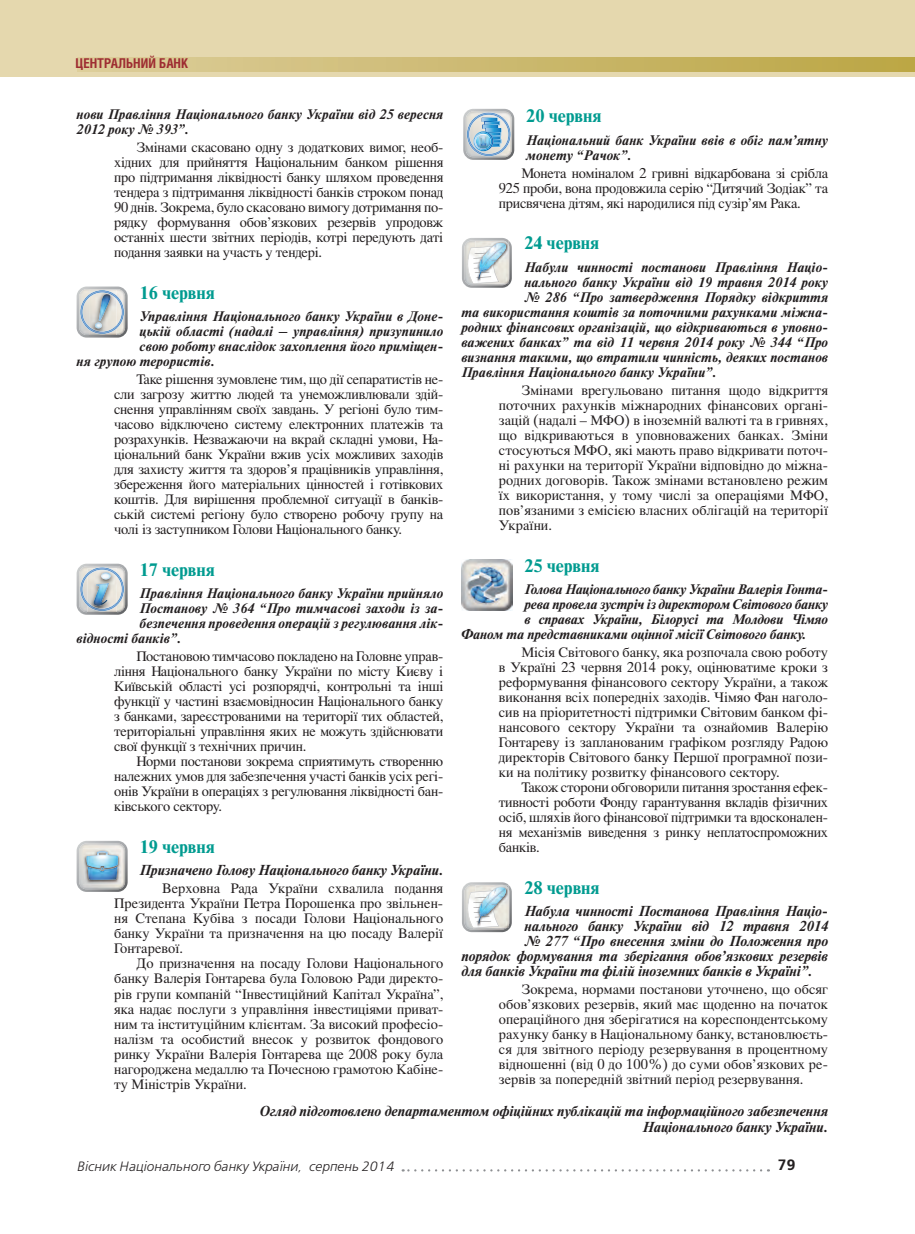
<style>
.page{position:relative;width:915px;height:1234px;background:#fff}
.page>*{position:absolute;margin:0;border:0;box-sizing:border-box;transform-origin:0 0}
.t1{font:700 18px "Newton C";color:#009b90}
.t2{font:15px "Free Set Demi Bold C";color:#231f20}
.t3{font:14.4px/15px "Latinskij";letter-spacing:-.015em;color:#231f20;text-align:justify}
.t4{font:italic 700 14.4px/15.9px "Newton C";color:#231f20;text-align:right}
.t5{font:italic 700 13.8px/15px "Newton C";letter-spacing:.01em;color:#231f20}
.t6{font:italic 13.5px "Free Set Light C";color:#231f20}
.t7{font:700 13.5px "Helios Cond";color:#9e2d32}
.s1{font-size:10.5px}
</style>
<div class="page">
<div style="left:0;top:0;width:914px;height:77px;background:#e5d8ae"></div>
<svg style="left:78px;top:57px;width:836px;height:14px;background:#cbb96f"></svg>
<svg style="left:402px;top:1169px;width:359px;height:2px"></svg>
<svg style="left:77px;top:286px;width:51px;height:51px;background:#c4c9cc"></svg>
<img style="left:99px;top:294px;width:11px;height:27px">
<svg style="left:77px;top:563px;width:51px;height:51px;background:#bbc5cb"></svg>
<svg style="left:77px;top:840px;width:51px;height:51px;background:#b5c0c7"></svg>
<img style="left:86px;top:850px;width:32px;height:18px">
<svg style="left:461px;top:237px;width:51px;height:51px"></svg>
<svg style="left:462px;top:238px;width:49px;height:50px"></svg>
<img style="left:478px;top:243px;width:28px;height:37px">
<img style="left:461px;top:559px;width:51px;height:51px">
<svg style="left:461px;top:881px;width:51px;height:51px"></svg>
<svg style="left:462px;top:882px;width:49px;height:49px"></svg>
<img style="left:478px;top:887px;width:28px;height:37px">
<svg style="left:463px;top:109px;width:51px;height:51px;background:#a7c0d0"></svg>
<p class="t7" style="left:75px;top:58px;width:114px">ЦЕНТРАЛЬНИЙ БАНК</p>
<p class="t5" style="left:77px;top:108px;width:368px">нови Правління Національного банку України від 25 вересня<br>2012 року № 393”.</p>
<p class="t3" style="left:114px;top:141px;width:330px;text-indent:22px">Змінами скасовано одну з додаткових вимог, необ&shy;хідних для прийняття Національним банком рішення про підтримання ліквідності банку шляхом проведення тендера з підтримання ліквідності банків строком понад 90 днів. Зокрема, було скасовано вимогу дотримання по&shy;рядку формування обов’язкових резервів упродовж останніх шести звітних періодів, котрі передують даті подання заявки на участь у тендері.</p>
<p class="t1" style="left:140px;top:285px;width:76px">16 червня</p>
<p class="t5" style="left:140px;top:310px;width:305px">Управління Національного банку України в Доне-</p>
<p class="t5" style="left:140px;top:325px;width:305px">цькій області (надалі – управління) призупинило</p>
<p class="t5" style="left:140px;top:340px;width:305px">свою роботу внаслідок захоплення його приміщен-</p>
<p class="t5" style="left:77px;top:355px;width:140px">ня групою терористів.</p>
<p class="t3" style="left:114px;top:373px;width:330px;text-indent:22px">Таке рішення зумовлене тим, що дії сепаратистів не&shy;сли загрозу життю людей та унеможливлювали здій&shy;снення управлінням своїх завдань. У регіоні було тим&shy;часово відключено систему електронних платежів та розрахунків. Незважаючи на вкрай складні умови, На&shy;ціональний банк України вжив усіх можливих заходів для захисту життя та здоров’я працівників управління, збереження його матеріальних цінностей і готівкових коштів. Для вирішення проблемної ситуації в банків&shy;ській системі регіону було створено робочу групу на чолі із заступником Голови Національного банку.</p>
<p class="t1" style="left:140px;top:562px;width:76px">17 червня</p>
<p class="t5" style="left:140px;top:587px;width:305px">Правління Національного банку України прийняло</p>
<p class="t5" style="left:140px;top:602px;width:305px">Постанову № 364 “Про тимчасові заходи із за-</p>
<p class="t5" style="left:140px;top:617px;width:305px">безпечення проведення операцій з регулювання лік-</p>
<p class="t5" style="left:77px;top:632px;width:106px">відності банків”.</p>
<p class="t3" style="left:114px;top:650px;width:330px;text-indent:22px">Постановою тимчасово покладено на Головне управ&shy;ління Національного банку України по місту Києву і Київській області усі розпорядчі, контрольні та інші функції у частині взаємовідносин Національного банку з банками, зареєстрованими на території тих областей, територіальні управління яких не можуть здійснювати свої функції з технічних причин.</p>
<p class="t3" style="left:114px;top:755px;width:330px;text-indent:22px">Норми постанови зокрема сприятимуть створенню належних умов для забезпечення участі банків усіх регі&shy;онів України в операціях з регулювання ліквідності бан&shy;ківського сектору.</p>
<p class="t1" style="left:140px;top:839px;width:76px">19 червня</p>
<p class="t4" style="left:140px;top:863px;width:305px">Призначено Голову Національного банку України.</p>
<p class="t3" style="left:114px;top:882px;width:330px;text-indent:48px">Верховна Рада України схвалила подання Президента України Петра Порошенка про звільнен&shy;ня Степана Кубіва з посади Голови Національного банку України та призначення на цю посаду Валерії Гонтаревої.</p>
<p class="t3" style="left:114px;top:957px;width:330px;text-indent:22px">До призначення на посаду Голови Національного банку Валерія Гонтарева була Головою Ради директо&shy;рів групи компаній “Інвестиційний Капітал Україна”, яка надає послуги з управління інвестиціями приват&shy;ним та інституційним клієнтам. За високий професіо&shy;налізм та особистий внесок у розвиток фондового ринку України Валерія Гонтарева ще 2008 року була нагороджена медаллю та Почесною грамотою Кабіне&shy;ту Міністрів України.</p>
<p class="t1" style="left:526px;top:109px;width:76px">20 червня</p>
<p class="t5" style="left:526px;top:134px;width:303px">Національний банк України ввів в обіг пам’ятну монету “Рачок”.</p>
<p class="t3" style="left:498px;top:167px;width:330px;text-indent:22px">Монета номіналом 2 гривні відкарбована зі срібла 925 проби, вона продовжила серію “Дитячий Зодіак” та присвячена дітям, які народилися під сузір’ям Рака.</p>
<p class="t1" style="left:524px;top:236px;width:76px">24 червня</p>
<p class="t5" style="left:524px;top:261px;width:305px">Набули чинності постанови Правління Націо-</p>
<p class="t5" style="left:524px;top:276px;width:305px">нального банку України від 19 травня 2014 року</p>
<p class="t5" style="left:524px;top:291px;width:305px">№ 286 “Про затвердження Порядку відкриття</p>
<p class="t5" style="left:461px;top:306px;width:368px">та використання коштів за поточними рахунками міжна-</p>
<p class="t5" style="left:461px;top:321px;width:368px">родних фінансових організацій, що відкриваються в уповно-</p>
<p class="t5" style="left:461px;top:336px;width:368px">важених банках” та від 11 червня 2014 року № 344 “Про</p>
<p class="t5" style="left:461px;top:351px;width:368px">визнання такими, що втратили чинність, деяких постанов</p>
<p class="t5" style="left:461px;top:366px;width:256px">Правління Національного банку України”.</p>
<p class="t3" style="left:498px;top:384px;width:330px;text-indent:22px">Змінами врегульовано питання щодо відкриття поточних рахунків міжнародних фінансових органі&shy;зацій (надалі – МФО) в іноземній валюті та в гривнях, що відкриваються в уповноважених банках. Зміни стосуються МФО, які мають право відкривати поточ&shy;ні рахунки на території України відповідно до міжна&shy;родних договорів. Також змінами встановлено режим їх використання, у тому числі за операціями МФО, пов’язаними з емісією власних облігацій на території України.</p>
<p class="t1" style="left:524px;top:558px;width:76px">25 червня</p>
<p class="t5" style="left:524px;top:583px;width:305px">Голова Національного банку України Валерія Гонта-</p>
<p class="t5" style="left:524px;top:598px;width:305px">рева провела зустріч із директором Світового банку</p>
<p class="t5" style="left:524px;top:613px;width:305px">в справах України, Білорусі та Молдови Чімяо</p>
<p class="t5" style="left:461px;top:628px;width:346px">Фаном та представниками оцінної місії Світового банку.</p>
<p class="t3" style="left:498px;top:646px;width:330px;text-indent:22px">Місія Світового банку, яка розпочала свою роботу в Україні 23 червня 2014 року, оцінюватиме кроки з реформування фінансового сектору України, а також виконання всіх попередніх заходів. Чімяо Фан наголо&shy;сив на пріоритетності підтримки Світовим банком фі&shy;нансового сектору України та ознайомив Валерію Гонтареву із запланованим графіком розгляду Радою директорів Світового банку Першої програмної пози&shy;ки на політику розвитку фінансового сектору.</p>
<p class="t3" style="left:498px;top:781px;width:330px;text-indent:22px">Також сторони обговорили питання зростання ефек&shy;тивності роботи Фонду гарантування вкладів фізичних осіб, шляхів його фінансової підтримки та вдосконален&shy;ня механізмів виведення з ринку неплатоспроможних банків.</p>
<p class="t1" style="left:524px;top:880px;width:76px">28 червня</p>
<p class="t4" style="left:524px;top:904px;width:305px">Набула чинності Постанова Правління Націо-</p>
<p class="t4" style="left:524px;top:919px;width:305px">нального банку України від 12 травня 2014</p>
<p class="t4" style="left:524px;top:934px;width:305px">№ 277 “Про внесення зміни до Положення про</p>
<p class="t4" style="left:461px;top:949px;width:368px">порядок формування та зберігання обов’язкових резервів</p>
<p class="t4" style="left:461px;top:964px;width:352px">для банків України та філій іноземних банків в Україні”.</p>
<p class="t3" style="left:498px;top:983px;width:330px;text-indent:22px">Зокрема, нормами постанови уточнено, що обсяг обов’язкових резервів, який має щоденно на початок операційного дня зберігатися на кореспондентському рахунку банку в Національному банку, встановлюєть&shy;ся для звітного періоду резервування в процентному відношенні (від 0 до 100%) до суми обов’язкових ре&shy;зервів за попередній звітний період резервування.</p>
<p class="t4" style="left:260px;top:1104px;width:569px">Огляд підготовлено департаментом офіційних публікацій та інформаційного забезпечення<br>Національного банку України.</p>
<p class="t6" style="left:77px;top:1160px;width:319px">Вісник Національного банку України<span class="s1">,</span> серпень 2014</p>
<p class="t2" style="left:777px;top:1158px;width:20px">79</p>
</div>
